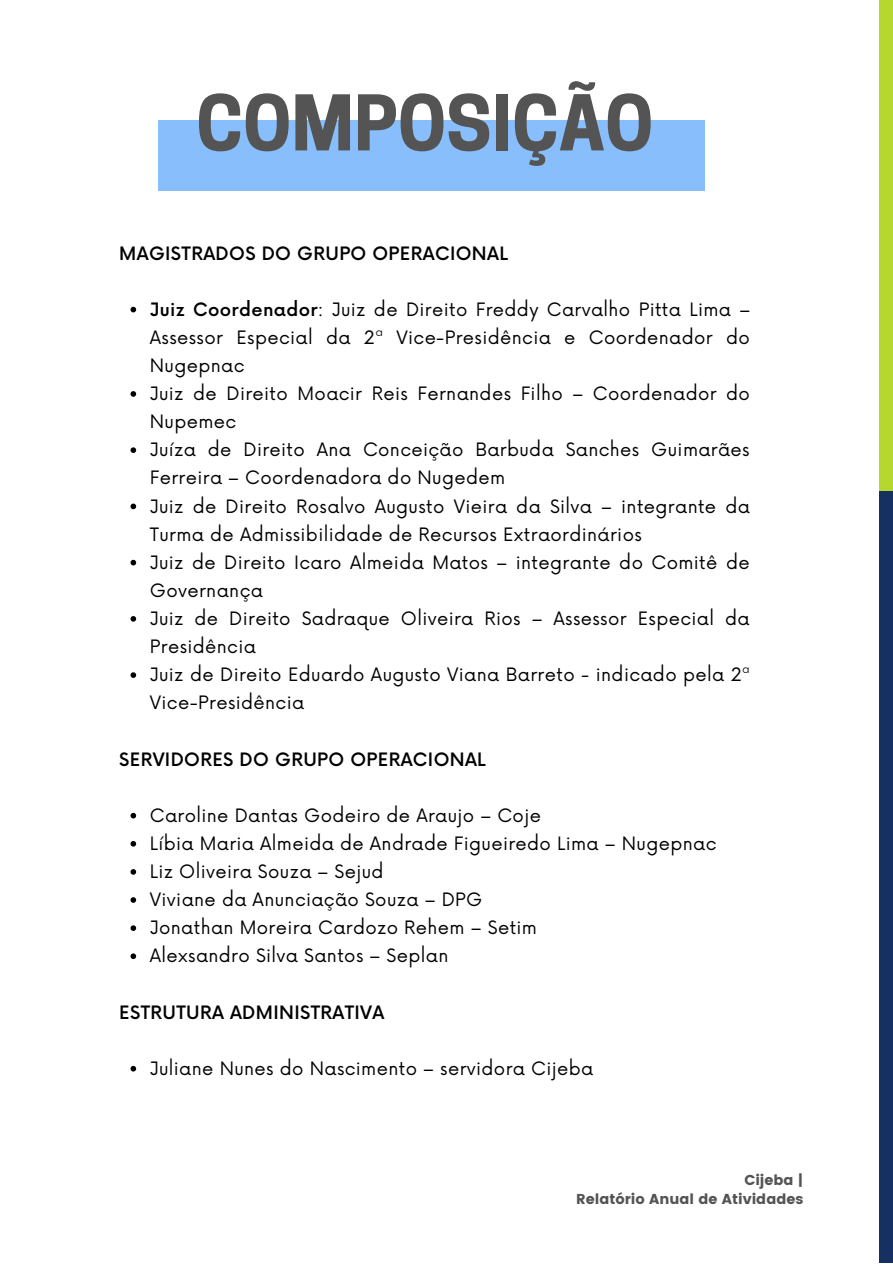
<style>
.page{position:relative;width:893px;height:1264px;background:#fff}
.page>*{position:absolute;margin:0;border:0;box-sizing:border-box;transform-origin:0 0}
.t1{font:700 72px "Cooper Hewitt";color:#545454}
.t2{font:18px/28px "Now";letter-spacing:.02em;color:#000}
.t3{font:500 18px "Now";letter-spacing:.02em;color:#000}
.t4{font:14.4px/19px "Poppins";color:#545454;text-align:right}
.s1{font-weight:500}
</style>
<div class="page">
<div style="left:879px;top:0;width:13px;height:491px;background:#b6d82e"></div>
<div style="left:879px;top:491px;width:13px;height:771px;background:#173062"></div>
<svg style="left:130px;top:307px;width:6px;height:5px"></svg>
<svg style="left:130px;top:391px;width:6px;height:6px"></svg>
<svg style="left:130px;top:447px;width:6px;height:6px"></svg>
<svg style="left:130px;top:503px;width:6px;height:6px"></svg>
<svg style="left:130px;top:560px;width:6px;height:5px"></svg>
<svg style="left:130px;top:616px;width:6px;height:5px"></svg>
<svg style="left:130px;top:672px;width:6px;height:6px"></svg>
<svg style="left:130px;top:812px;width:6px;height:6px"></svg>
<svg style="left:130px;top:841px;width:6px;height:5px"></svg>
<svg style="left:130px;top:869px;width:6px;height:5px"></svg>
<svg style="left:130px;top:897px;width:6px;height:5px"></svg>
<svg style="left:130px;top:925px;width:6px;height:5px"></svg>
<svg style="left:130px;top:953px;width:6px;height:6px"></svg>
<svg style="left:130px;top:1065px;width:6px;height:6px"></svg>
<div style="left:159px;top:120px;width:545px;height:70px;background:#88befb"></div>
<h1 class="t1" style="left:196px;top:96px;width:458px">COMPOSIÇÃO</h1>
<p class="t3" style="left:119px;top:243px;width:390px">MAGISTRADOS DO GRUPO OPERACIONAL</p>
<p class="t2" style="left:150px;top:296px;width:601px"><span class="s1">Juiz Coordenador</span>: Juiz de Direito Freddy Carvalho Pitta Lima – Assessor Especial da 2ª Vice-Presidência e Coordenador do Nugepnac<br>Juiz de Direito Moacir Reis Fernandes Filho – Coordenador do Nupemec<br>Juíza de Direito Ana Conceição Barbuda Sanches Guimarães Ferreira – Coordenadora do Nugedem<br>Juiz de Direito Rosalvo Augusto Vieira da Silva – integrante da Turma de Admissibilidade de Recursos Extraordinários<br>Juiz de Direito Icaro Almeida Matos – integrante do Comitê de Governança<br>Juiz de Direito Sadraque Oliveira Rios – Assessor Especial da Presidência<br>Juiz de Direito Eduardo Augusto Viana Barreto - indicado pela 2ª Vice-Presidência</p>
<p class="t3" style="left:119px;top:749px;width:368px">SERVIDORES DO GRUPO OPERACIONAL</p>
<p class="t2" style="left:150px;top:802px;width:568px">Caroline Dantas Godeiro de Araujo – Coje<br>Líbia Maria Almeida de Andrade Figueiredo Lima – Nugepnac Liz Oliveira Souza – Sejud<br>Viviane da Anunciação Souza – DPG<br>Jonathan Moreira Cardozo Rehem – Setim<br>Alexsandro Silva Santos – Seplan</p>
<p class="t3" style="left:119px;top:1002px;width:266px">ESTRUTURA ADMINISTRATIVA</p>
<p class="t2" style="left:150px;top:1055px;width:445px">Juliane Nunes do Nascimento – servidora Cijeba</p>
<p class="t4" style="left:576px;top:1170px;width:229px">Cijeba |<br>Relatório Anual de Atividades</p>
</div>
